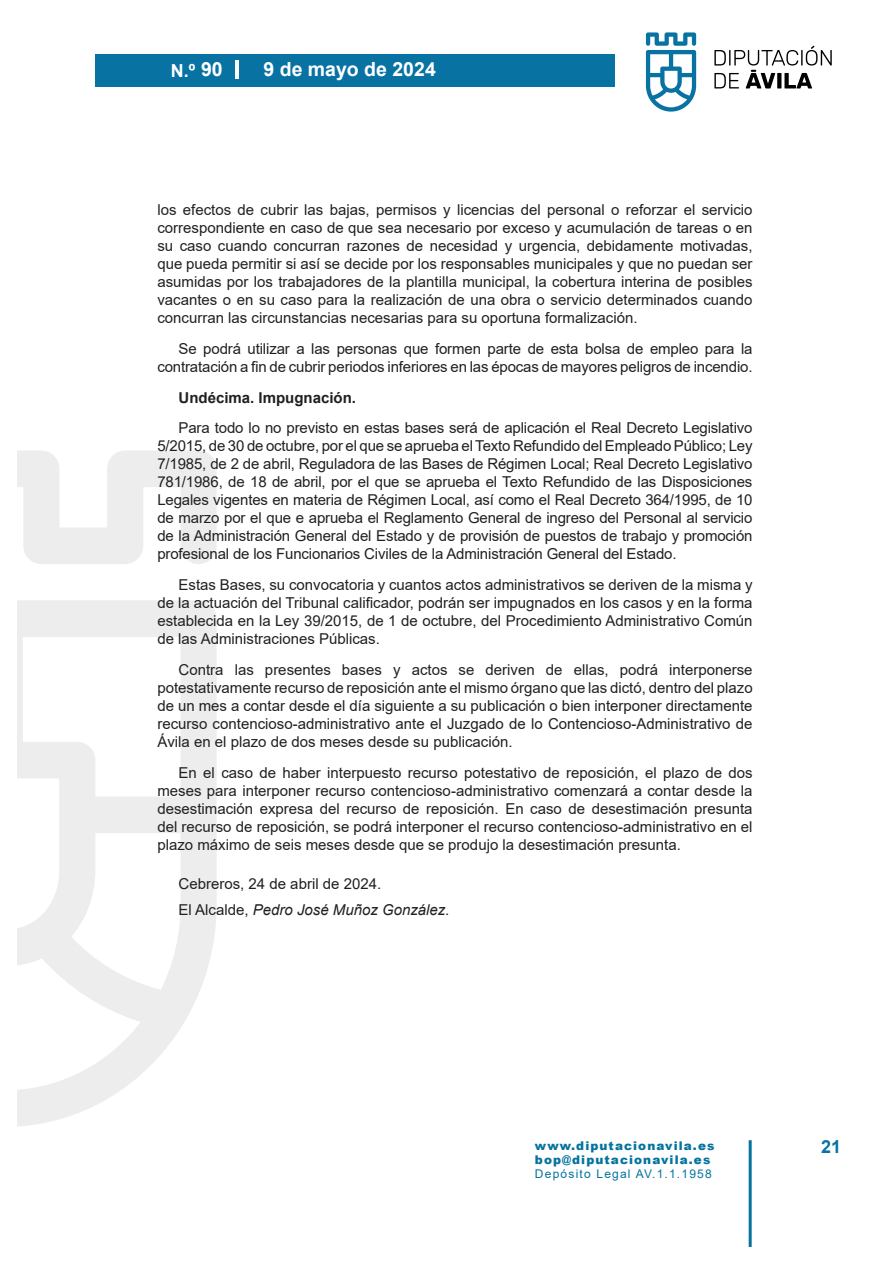
<style>
.page{position:relative;width:893px;height:1263px;background:#fff}
.page>*{position:absolute;margin:0;border:0;box-sizing:border-box;transform-origin:0 0}
.t1{font:700 19.5px "Arial";color:#fff}
.t2{font:700 18px "Arial";color:#fff}
.t3{font:700 18px "Arial";color:#0873a3}
.TEXTO{font:15px/18px "Arial";color:#231f20;text-align:justify}
.FIRMA{font:italic 15px "Arial";color:#231f20}
.FIRMA-2{font:15px "Arial";color:#231f20}
.TEXTO-2{font:700 15px "Arial";color:#231f20}
.t4{font:900 12px "Arial";letter-spacing:.09em;color:#05739e}
.t5{font:12px "Arial";letter-spacing:.1em;color:#05739e}
.s1{font-size:19.5px}
.s2{font-style:normal}
</style>
<div class="page">
<div style="left:95px;top:54px;width:520px;height:33px;background:#0873a3"></div>
<svg style="left:646px;top:32px;width:50px;height:80px"></svg>
<svg style="left:714px;top:46px;width:118px;height:42px"></svg>
<hr style="left:749px;top:1140px;width:3px;height:106px;background:#05739e">
<hr style="left:236px;top:60px;width:3px;height:18px;background:#fff">
<svg style="left:17px;top:451px;width:200px;height:675px"></svg>
<p class="t2" style="left:171px;top:58px;width:53px">N.º <span class="s1">90</span></p>
<h1 class="t1" style="left:263px;top:56px;width:174px">9 de mayo de 2024</h1>
<p class="TEXTO" style="left:157px;top:201px;width:597px">los efectos de cubrir las bajas, permisos y licencias del personal o reforzar el servicio correspondiente en caso de que sea necesario por exceso y acumulación de tareas o en su caso cuando concurran razones de necesidad y urgencia, debidamente motivadas, que pueda permitir si así se decide por los responsables municipales y que no puedan ser asumidas por los trabajadores de la plantilla municipal, la cobertura interina de posibles vacantes o en su caso para la realización de una obra o servicio determinados cuando concurran las circunstancias necesarias para su oportuna formalización.</p>
<p class="TEXTO" style="left:157px;top:339px;width:597px;text-align:right">Se podrá utilizar a las personas que formen parte de esta bolsa de empleo para la contratación a fin de cubrir periodos inferiores en las épocas de mayores peligros de incendio.</p>
<p class="TEXTO-2" style="left:179px;top:387px;width:179px">Undécima. Impugnación.</p>
<p class="TEXTO" style="left:157px;top:419px;width:597px;text-indent:21px">Para todo lo no previsto en estas bases será de aplicación el Real Decreto Legislativo 5/2015, de 30 de octubre, por el que se aprueba el Texto Refundido del Empleado Público; Ley 7/1985, de 2 de abril, Reguladora de las Bases de Régimen Local; Real Decreto Legislativo 781/1986, de 18 de abril, por el que se aprueba el Texto Refundido de las Disposiciones Legales vigentes en materia de Régimen Local, así como el Real Decreto 364/1995, de 10 de marzo por el que e aprueba el Reglamento General de ingreso del Personal al servicio de la Administración General del Estado y de provisión de puestos de trabajo y promoción profesional de los Funcionarios Civiles de la Administración General del Estado.</p>
<p class="TEXTO" style="left:157px;top:576px;width:597px;text-indent:21px">Estas Bases, su convocatoria y cuantos actos administrativos se deriven de la misma y de la actuación del Tribunal calificador, podrán ser impugnados en los casos y en la forma establecida en la Ley 39/2015, de 1 de octubre, del Procedimiento Administrativo Común de las Administraciones Públicas.</p>
<p class="TEXTO" style="left:157px;top:660px;width:597px;text-indent:21px">Contra las presentes bases y actos se deriven de ellas, podrá interponerse potestativamente recurso de reposición ante el mismo órgano que las dictó, dentro del plazo de un mes a contar desde el día siguiente a su publicación o bien interponer directamente recurso contencioso-administrativo ante el Juzgado de lo Contencioso-Administrativo de Ávila en el plazo de dos meses desde su publicación.</p>
<p class="TEXTO" style="left:157px;top:763px;width:597px;text-indent:21px">En el caso de haber interpuesto recurso potestativo de reposición, el plazo de dos meses para interponer recurso contencioso-administrativo comenzará a contar desde la desestimación expresa del recurso de reposición. En caso de desestimación presunta del recurso de reposición, se podrá interponer el recurso contencioso-administrativo en el plazo máximo de seis meses desde que se produjo la desestimación presunta.</p>
<p class="FIRMA-2" style="left:179px;top:873px;width:204px">Cebreros, 24 de abril de 2024.</p>
<p class="FIRMA" style="left:179px;top:900px;width:272px"><span class="s2">El Alcalde,</span> Pedro José Muñoz González.</p>
<p class="t4" style="left:535px;top:1136px;width:181px">www.diputacionavila.es</p>
<p class="t3" style="left:821px;top:1134px;width:22px">21</p>
<p class="t4" style="left:535px;top:1151px;width:177px">bop@diputacionavila.es</p>
<p class="t5" style="left:535px;top:1166px;width:178px">Depósito Legal AV.1.1.1958</p>
</div>
